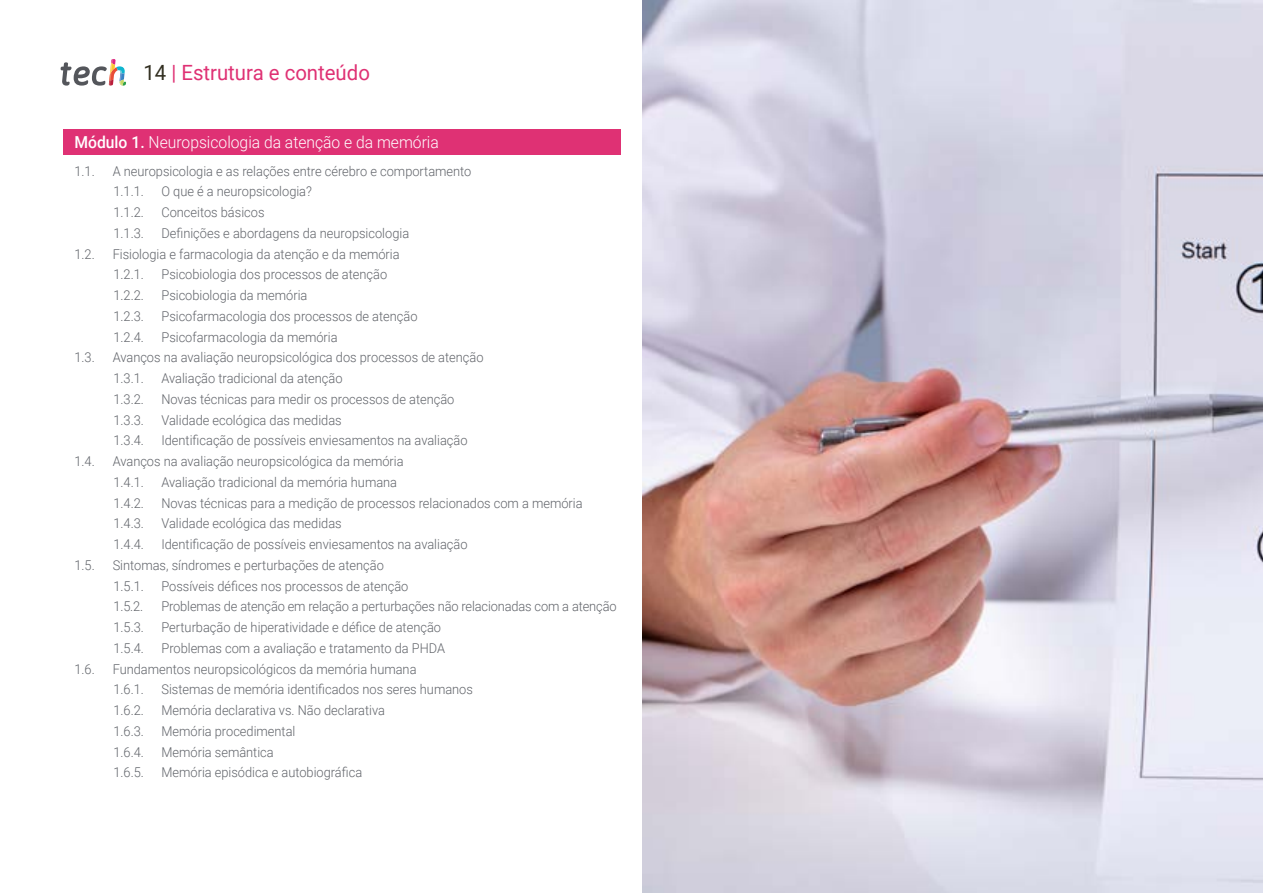
<style>
.page{position:relative;width:1263px;height:893px;background:#fff}
.page>*{position:absolute;margin:0;border:0;box-sizing:border-box;transform-origin:0 0}
.t1{font:21px "Roboto";color:#df3174}
.t2{font:300 16.5px "Roboto";color:#fff;scale:.95 1}
.t3{font:300 13.5px/20.7px "Roboto";color:#61646a;scale:.95 1}
.s1{color:#312e20}
.s2{font-weight:500}
</style>
<div class="page">
<div style="left:63px;top:130px;width:558px;height:25px;background:#df3174"></div>
<img style="left:642px;top:0;width:621px;height:893px">
<svg style="left:61px;top:59px;width:65px;height:27px"></svg>
<h1 class="t1" style="left:144px;top:57px;width:228px"><span class="s1">14</span> | Estrutura e conteúdo</h1>
<p class="t2" style="left:74px;top:131px;width:385px"><span class="s2">Módulo 1.</span> Neuropsicologia da atenção e da memória</p>
<p class="t3" style="left:74px;top:160px;width:23px">1.1.</p>
<p class="t3" style="left:113px;top:160px;width:379px">A neuropsicologia e as relações entre cérebro e comportamento<br>1.1.1.</p>
<p class="t3" style="left:161px;top:181px;width:160px">O que é a neuropsicologia?</p>
<p class="t3" style="left:113px;top:201px;width:34px">1.1.2.</p>
<p class="t3" style="left:161px;top:201px;width:110px">Conceitos básicos</p>
<p class="t3" style="left:113px;top:222px;width:34px">1.1.3.</p>
<p class="t3" style="left:161px;top:222px;width:262px">Definições e abordagens da neuropsicologia</p>
<p class="t3" style="left:74px;top:243px;width:23px">1.2.</p>
<p class="t3" style="left:113px;top:243px;width:304px">Fisiologia e farmacologia da atenção e da memória<br>1.2.1.</p>
<p class="t3" style="left:161px;top:264px;width:239px">Psicobiologia dos processos de atenção</p>
<p class="t3" style="left:113px;top:284px;width:34px">1.2.2.</p>
<p class="t3" style="left:161px;top:284px;width:155px">Psicobiologia da memória</p>
<p class="t3" style="left:113px;top:305px;width:34px">1.2.3.</p>
<p class="t3" style="left:161px;top:305px;width:271px">Psicofarmacologia dos processos de atenção</p>
<p class="t3" style="left:113px;top:326px;width:34px">1.2.4.</p>
<p class="t3" style="left:161px;top:326px;width:187px">Psicofarmacologia da memória</p>
<p class="t3" style="left:74px;top:347px;width:23px">1.3.</p>
<p class="t3" style="left:113px;top:347px;width:392px">Avanços na avaliação neuropsicológica dos processos de atenção<br>1.3.1.</p>
<p class="t3" style="left:161px;top:367px;width:192px">Avaliação tradicional da atenção</p>
<p class="t3" style="left:113px;top:388px;width:34px">1.3.2.</p>
<p class="t3" style="left:161px;top:388px;width:310px">Novas técnicas para medir os processos de atenção</p>
<p class="t3" style="left:113px;top:409px;width:34px">1.3.3.</p>
<p class="t3" style="left:161px;top:409px;width:191px">Validade ecológica das medidas</p>
<p class="t3" style="left:113px;top:430px;width:34px">1.3.4.</p>
<p class="t3" style="left:161px;top:430px;width:324px">Identificação de possíveis enviesamentos na avaliação</p>
<p class="t3" style="left:74px;top:450px;width:23px">1.4.</p>
<p class="t3" style="left:113px;top:450px;width:308px">Avanços na avaliação neuropsicológica da memória<br>1.4.1.</p>
<p class="t3" style="left:161px;top:471px;width:250px">Avaliação tradicional da memória humana</p>
<p class="t3" style="left:113px;top:492px;width:34px">1.4.2.</p>
<p class="t3" style="left:161px;top:492px;width:445px">Novas técnicas para a medição de processos relacionados com a memória</p>
<p class="t3" style="left:113px;top:513px;width:34px">1.4.3.</p>
<p class="t3" style="left:161px;top:513px;width:191px">Validade ecológica das medidas</p>
<p class="t3" style="left:113px;top:533px;width:34px">1.4.4.</p>
<p class="t3" style="left:161px;top:533px;width:324px">Identificação de possíveis enviesamentos na avaliação</p>
<p class="t3" style="left:74px;top:554px;width:23px">1.5.</p>
<p class="t3" style="left:113px;top:554px;width:287px">Sintomas, síndromes e perturbações de atenção<br>1.5.1.</p>
<p class="t3" style="left:161px;top:575px;width:262px">Possíveis défices nos processos de atenção</p>
<p class="t3" style="left:113px;top:596px;width:33px">1.5.2.</p>
<p class="t3" style="left:161px;top:596px;width:481px">Problemas de atenção em relação a perturbações não relacionadas com a atenção</p>
<p class="t3" style="left:113px;top:616px;width:34px">1.5.3.</p>
<p class="t3" style="left:161px;top:616px;width:296px">Perturbação de hiperatividade e défice de atenção</p>
<p class="t3" style="left:113px;top:637px;width:34px">1.5.4.</p>
<p class="t3" style="left:161px;top:637px;width:300px">Problemas com a avaliação e tratamento da PHDA</p>
<p class="t3" style="left:74px;top:658px;width:23px">1.6.</p>
<p class="t3" style="left:113px;top:658px;width:321px">Fundamentos neuropsicológicos da memória humana<br>1.6.1.</p>
<p class="t3" style="left:161px;top:679px;width:329px">Sistemas de memória identificados nos seres humanos</p>
<p class="t3" style="left:113px;top:699px;width:34px">1.6.2.</p>
<p class="t3" style="left:161px;top:699px;width:237px">Memória declarativa vs. Não declarativa</p>
<p class="t3" style="left:113px;top:720px;width:34px">1.6.3.</p>
<p class="t3" style="left:161px;top:720px;width:143px">Memória procedimental</p>
<p class="t3" style="left:113px;top:741px;width:34px">1.6.4.</p>
<p class="t3" style="left:161px;top:741px;width:120px">Memória semântica</p>
<p class="t3" style="left:113px;top:762px;width:34px">1.6.5.</p>
<p class="t3" style="left:161px;top:762px;width:213px">Memória episódica e autobiográfica</p>
</div>
